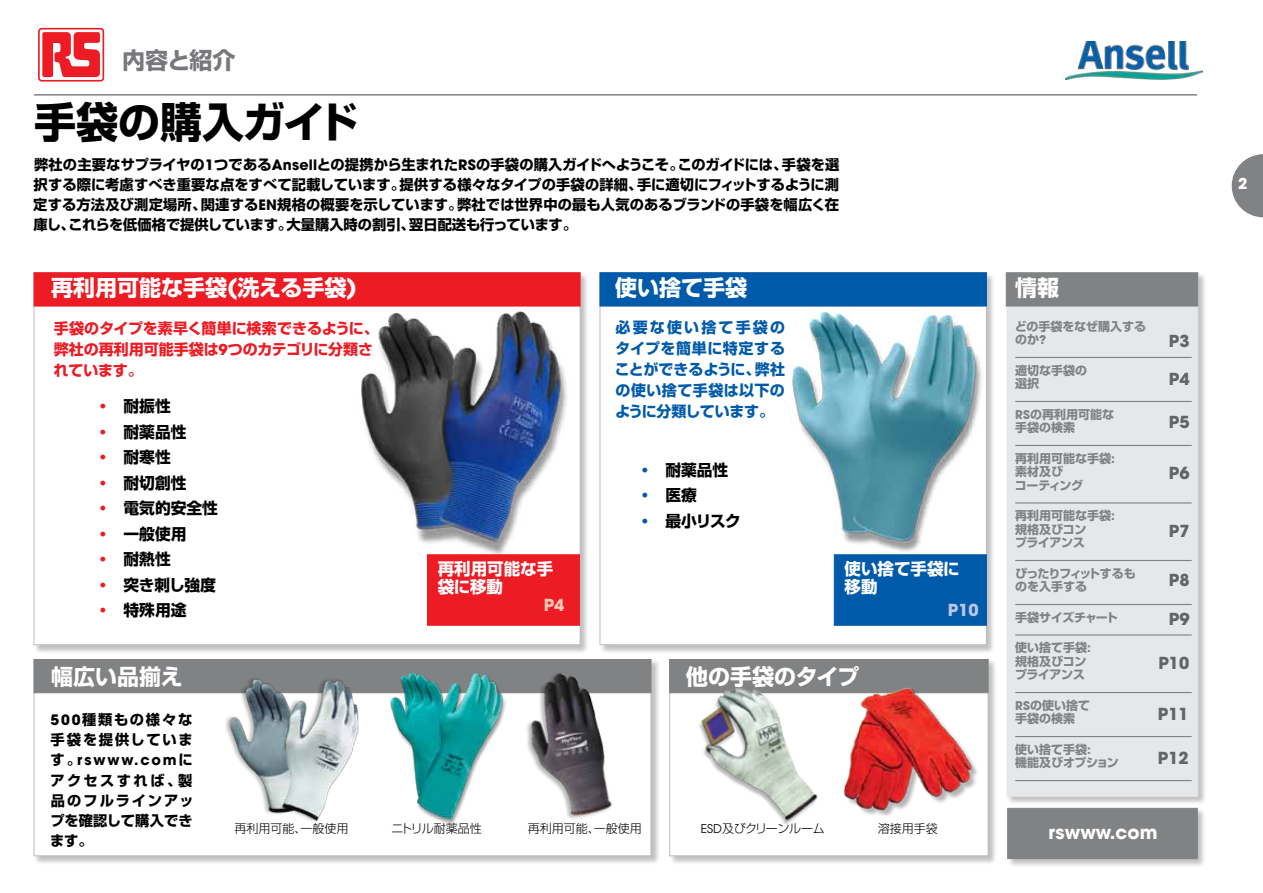
<style>
.page{position:relative;width:1263px;height:893px;background:#fff}
.page>*{position:absolute;margin:0;border:0;box-sizing:border-box;transform-origin:0 0}
.t1{font:700 42px "Shin Go Pro";color:#000}
.t2{font:700 23.1px "Shin Go Pro";letter-spacing:-.025em;color:#77787b}
.t3{font:700 22.05px "Shin Go Pro";color:#fff}
.t4{font:700 18.3px "ITC Avant Garde Pro";color:#fff}
.t5{font:700 16.5px "ITC Avant Garde Std";color:#626466}
.t6{font:700 16.5px/18px "Shin Go Pro";color:#fff}
.t7{font:700 16.5px "ITC Avant Garde Std";color:#bbc5e4}
.t8{font:700 16.5px "ITC Avant Garde Std";color:#fbc8b4}
.t9{font:700 15.75px "Shin Go Pro";color:#000}
.t10{font:700 15px/21px "Shin Go Pro";letter-spacing:.02em;color:#005aaa;text-align:justify}
.t11{font:700 15px/21px "Shin Go Pro";color:#ed1b23}
.t12{font:700 15px "ITC Avant Garde Std";color:#fff}
.t13{font:700 14.25px/20.2px "Shin Go Pro";color:#000;text-align:justify}
.t14{font:700 14.25px/20.2px "Shin Go Pro";letter-spacing:.125em;color:#000}
.t15{font:700 14.25px "ITC Avant Garde Std";letter-spacing:.13em;color:#000}
.t16{font:700 12px/13.5px "Shin Go Pro";color:#808284}
.t17{font:300 12px "Shin Go Pro";color:#000}
.t18{font:300 12px "Shin Go Pro";letter-spacing:-.035em;color:#000}
.t19{font:700 12px "Shin Go Pro";letter-spacing:-.03em;color:#808284}
.s1{font-family:"ITC Avant Garde Std"}
.s2{font-family:"ITC Avant Garde Std";color:#ed1b23}
.s3{font-family:"ITC Avant Garde Std";color:#005aaa}
.s4{font-family:"Shin Go Pro"}
.s5{font-family:"ITC Avant Garde Std";font-weight:400}
</style>
<div class="page">
<svg style="left:38px;top:27px;width:67px;height:55px"></svg>
<img style="left:1065px;top:42px;width:137px;height:37px">
<hr style="left:34px;top:94px;width:1163px;height:2px;background:#808284">
<div style="left:33px;top:272px;width:556px;height:382px;background:#000;opacity:.25"></div>
<div style="left:34px;top:272px;width:546px;height:373px;background:#fff;border:1px solid #bcbec0"></div>
<div style="left:599px;top:272px;width:396px;height:382px;background:#000;opacity:.25"></div>
<div style="left:600px;top:272px;width:387px;height:373px;background:#fff;border:1px solid #bcbec0"></div>
<div style="left:34px;top:272px;width:546px;height:34px;background:#ed1b23;border:1px solid #ed1b23"></div>
<div style="left:600px;top:272px;width:387px;height:34px;background:#005aaa;border:1px solid #005aaa"></div>
<div style="left:33px;top:659px;width:627px;height:206px;background:#000;opacity:.25"></div>
<div style="left:34px;top:659px;width:617px;height:197px;background:#fff;border:1px solid #bcbec0"></div>
<div style="left:669px;top:659px;width:328px;height:206px;background:#000;opacity:.25"></div>
<div style="left:669px;top:659px;width:319px;height:197px;background:#fff;border:1px solid #bcbec0"></div>
<div style="left:1006px;top:272px;width:201px;height:533px;background:#000;opacity:.25"></div>
<div style="left:1007px;top:272px;width:191px;height:525px;background:#e6e7e8"></div>
<div style="left:427px;top:554px;width:153px;height:72px;background:#ed1b23;border:1px solid #ed1b23"></div>
<div style="left:834px;top:554px;width:153px;height:72px;background:#005aaa;border:1px solid #005aaa"></div>
<div style="left:34px;top:659px;width:617px;height:34px;background:#808284"></div>
<div style="left:669px;top:659px;width:319px;height:34px;background:#808284"></div>
<div style="left:1006px;top:272px;width:192px;height:34px;background:#808284;border:1px solid #808284"></div>
<hr style="left:1015px;top:357px;width:177px;height:1px;background:#808284">
<hr style="left:1015px;top:401px;width:177px;height:1px;background:#808284">
<hr style="left:1015px;top:445px;width:177px;height:1px;background:#808284">
<hr style="left:1015px;top:502px;width:177px;height:1px;background:#808284">
<hr style="left:1015px;top:560px;width:177px;height:1px;background:#808284">
<hr style="left:1015px;top:604px;width:177px;height:1px;background:#808284">
<hr style="left:1015px;top:634px;width:177px;height:2px;background:#808284">
<hr style="left:1015px;top:692px;width:177px;height:1px;background:#808284">
<hr style="left:1015px;top:736px;width:177px;height:1px;background:#808284">
<hr style="left:1015px;top:780px;width:177px;height:1px;background:#808284">
<svg style="left:1232px;top:154px;width:31px;height:63px"></svg>
<img style="left:835px;top:687px;width:143px;height:129px">
<img style="left:690px;top:687px;width:145px;height:138px">
<img style="left:222px;top:678px;width:143px;height:144px">
<img style="left:389px;top:673px;width:118px;height:150px">
<img style="left:507px;top:659px;width:126px;height:160px">
<img style="left:361px;top:311px;width:209px;height:246px">
<img style="left:792px;top:312px;width:190px;height:240px">
<div style="left:1007px;top:807px;width:200px;height:61px;background:#000;opacity:.25"></div>
<div style="left:1007px;top:808px;width:191px;height:51px;background:#808284"></div>
<h2 class="t2" style="left:122px;top:42px;width:115px">内容と紹介</h2>
<h1 class="t1" style="left:34px;top:89px;width:326px">手袋の購入ガイド</h1>
<p class="t13" style="left:33px;top:153px;width:807px">弊社の主要なサプライヤの<span class="s1">1</span>つである<span class="s1">Ansell</span>との提携から生まれた<span class="s1">RS</span>の手袋の購入ガイドへようこそ。このガイドには、手袋を選択する際に考慮すべき重要な点をすべて記載しています。提供する様々なタイプの手袋の詳細、手に適切にフィットするように測定する方法及び測定場所、関連する<span class="s1">EN</span>規格の概要を示しています。弊社では世界中の最も人気のあるブランドの手袋を幅広く在庫し、これらを低価格で提供しています。大量購入時の割引、翌日配送も行っています。</p>
<h3 class="t3" style="left:51px;top:270px;width:307px">再利用可能な手袋<span class="s1">(</span>洗える手袋<span class="s1">)</span></h3>
<h3 class="t3" style="left:615px;top:270px;width:133px">使い捨て手袋</h3>
<p class="t11" style="left:54px;top:317px;width:327px">手袋のタイプを素早く簡単に検索できるように、弊社の再利用可能手袋は<span class="s1">9</span>つのカテゴリに分類されています。</p>
<p class="t10" style="left:615px;top:315px;width:172px">必要な使い捨て手袋のタイプを簡単に特定することができるように、弊社の使い捨て手袋は以下のように分類しています。</p>
<p class="t9" style="left:97px;top:394px;width:75px"><span class="s2">•</span> 耐振性</p>
<p class="t9" style="left:97px;top:419px;width:91px"><span class="s2">•</span> 耐薬品性</p>
<p class="t9" style="left:97px;top:445px;width:75px"><span class="s2">•</span> 耐寒性</p>
<p class="t9" style="left:97px;top:470px;width:91px"><span class="s2">•</span> 耐切創性</p>
<p class="t9" style="left:97px;top:496px;width:122px"><span class="s2">•</span> 電気的安全性</p>
<p class="t9" style="left:97px;top:521px;width:91px"><span class="s2">•</span> 一般使用</p>
<p class="t9" style="left:97px;top:547px;width:75px"><span class="s2">•</span> 耐熱性</p>
<p class="t9" style="left:97px;top:572px;width:120px"><span class="s2">•</span> 突き刺し強度</p>
<p class="t9" style="left:97px;top:598px;width:91px"><span class="s2">•</span> 特殊用途</p>
<p class="t9" style="left:639px;top:457px;width:91px"><span class="s3">•</span> 耐薬品性</p>
<p class="t9" style="left:639px;top:483px;width:59px"><span class="s3">•</span> 医療</p>
<p class="t9" style="left:639px;top:508px;width:103px"><span class="s3">•</span> 最小リスク</p>
<p class="t6" style="left:438px;top:558px;width:117px">再利用可能な手袋に移動</p>
<p class="t6" style="left:844px;top:558px;width:117px">使い捨て手袋に移動</p>
<p class="t8" style="left:544px;top:594px;width:22px">P4</p>
<p class="t7" style="left:948px;top:599px;width:32px">P10</p>
<h3 class="t3" style="left:51px;top:659px;width:133px">幅広い品揃え</h3>
<h3 class="t3" style="left:686px;top:659px;width:175px">他の手袋のタイプ</h3>
<p class="t14" style="left:51px;top:708px;width:144px"><span class="s1">500</span>種類もの様々な手袋を提供していま</p>
<p class="t15" style="left:51px;top:751px;width:144px"><span class="s4">す。</span>rswww.com<span class="s4">に</span></p>
<p class="t13" style="left:50px;top:769px;width:145px">アクセスすれば、製品のフルラインアップを確認して購入できます。</p>
<p class="t17" style="left:235px;top:819px;width:115px">再利用可能、一般使用</p>
<p class="t17" style="left:391px;top:819px;width:92px">ニトリル耐薬品性</p>
<p class="t17" style="left:528px;top:819px;width:115px">再利用可能、一般使用</p>
<p class="t18" style="left:701px;top:819px;width:125px"><span class="s5">ESD</span>及びクリーンルーム</p>
<p class="t17" style="left:878px;top:819px;width:61px">溶接用手袋</p>
<h3 class="t3" style="left:1015px;top:270px;width:45px">情報</h3>
<p class="t16" style="left:1015px;top:318px;width:133px">どの手袋をなぜ購入するのか<span class="s1">?</span></p>
<p class="t16" style="left:1015px;top:362px;width:73px">適切な手袋の選択</p>
<p class="t16" style="left:1015px;top:406px;width:100px"><span class="s1">RS</span>の再利用可能な手袋の検索</p>
<p class="t16" style="left:1015px;top:450px;width:102px">再利用可能な手袋<span class="s1">:</span>素材及び<br>コーティング</p>
<p class="t16" style="left:1015px;top:508px;width:101px">再利用可能な手袋<span class="s1">:</span>規格及びコン<br>プライアンス</p>
<p class="t16" style="left:1015px;top:565px;width:122px">ぴったりフィットするものを入手する</p>
<p class="t19" style="left:1015px;top:608px;width:104px">手袋サイズチャート</p>
<p class="t16" style="left:1015px;top:640px;width:77px">使い捨て手袋<span class="s1">:</span>規格及びコンプライアンス</p>
<p class="t16" style="left:1015px;top:697px;width:76px"><span class="s1">RS</span>の使い捨て手袋の検索</p>
<p class="t16" style="left:1015px;top:741px;width:105px">使い捨て手袋<span class="s1">:<br></span>機能及びオプション</p>
<p class="t5" style="left:1169px;top:330px;width:22px">P3</p>
<p class="t5" style="left:1169px;top:367px;width:22px">P4</p>
<p class="t5" style="left:1169px;top:411px;width:22px">P5</p>
<p class="t5" style="left:1169px;top:462px;width:22px">P6</p>
<p class="t5" style="left:1169px;top:520px;width:22px">P7</p>
<p class="t5" style="left:1169px;top:569px;width:22px">P8</p>
<p class="t5" style="left:1169px;top:607px;width:22px">P9</p>
<p class="t5" style="left:1158px;top:651px;width:32px">P10</p>
<p class="t5" style="left:1158px;top:703px;width:32px">P11</p>
<p class="t5" style="left:1158px;top:746px;width:32px">P12</p>
<p class="t4" style="left:1049px;top:820px;width:110px">rswww.com</p>
<p class="t12" style="left:1238px;top:173px;width:11px">2</p>
</div>
